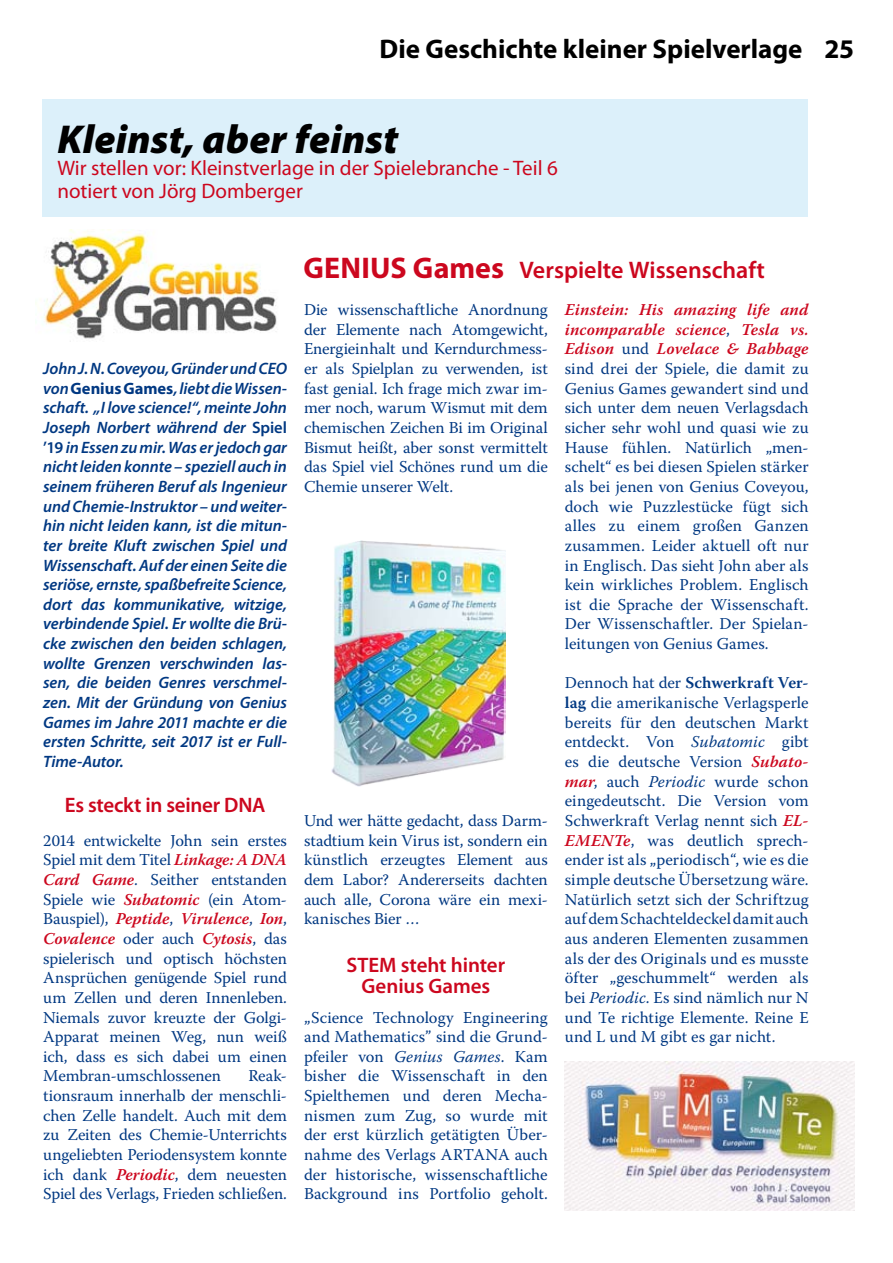
<style>
.page{position:relative;width:893px;height:1263px;background:#fff}
.page>*{position:absolute;margin:0;border:0;box-sizing:border-box;transform-origin:0 0}
.t1{font:italic 900 40.5px "Myriad Pro";letter-spacing:.005em;color:#000}
.t2{font:700 27px "Myriad Pro";color:#000}
.t3{font:600 24px "Myriad Pro";color:#cc071e}
.t4{font:21px/22.5px "Myriad Pro";color:#cc071e}
.t5{font:600 21px/21px "Myriad Pro";letter-spacing:-.01em;color:#cc071e;text-align:center}
.t6{font:16.5px/19.6px "Warnock Pro";letter-spacing:-.005em;color:#003882;text-align:justify}
.t7{font:italic 600 16.5px/19.6px "Myriad Pro";letter-spacing:-.005em;color:#003882;text-align:justify}
.s1{font-weight:700;font-style:normal}
.s2{font-style:normal}
.s3{font-weight:600;font-style:italic;color:#cc071e}
.s4{font-weight:700;font-size:30px}
.s5{font-style:italic}
.s6{font-weight:600}
</style>
<div class="page">
<div style="left:43px;top:99px;width:765px;height:118px;background:#dcf0fa"></div>
<img style="left:44px;top:230px;width:233px;height:112px">
<img style="left:332px;top:541px;width:174px;height:246px">
<img style="left:564px;top:1062px;width:290px;height:149px">
<h2 class="t2" style="left:379px;top:31px;width:476px">Die Geschichte kleiner Spielverlage 25</h2>
<h1 class="t1" style="left:57px;top:112px;width:342px">Kleinst, aber feinst</h1>
<p class="t4" style="left:57px;top:157px;width:502px">Wir stellen vor: Kleinstverlage in der Spielebranche - Teil 6 notiert von Jörg Domberger</p>
<p class="t7" style="left:43px;top:358px;width:245px">John J. N. Coveyou, Gründer und CEO von <span class="s1">Genius Games</span>, liebt die Wissen&shy;schaft. „I love science!“, meinte John Joseph Norbert während der <span class="s2">Spiel ’19</span> in Essen zu mir. Was er jedoch gar nicht leiden konnte – speziell auch in seinem früheren Beruf als Ingenieur und Chemie-Instruktor – und weiter&shy;hin nicht leiden kann, ist die mitun&shy;ter breite Kluft zwischen Spiel und Wissenschaft. Auf der einen Seite die seriöse, ernste, spaßbefreite Science, dort das kommunikative, witzige, verbindende Spiel. Er wollte die Brü&shy;cke zwischen den beiden schlagen, wollte Grenzen verschwinden las&shy;sen, die beiden Genres verschmel&shy;zen. Mit der Gründung von Genius Games im Jahre 2011 machte er die ersten Schritte, seit 2017 ist er Full-Time-Autor.</p>
<p class="t5" style="left:65px;top:794px;width:202px">Es steckt in seiner DNA</p>
<p class="t6" style="left:43px;top:830px;width:245px">2014 entwickelte John sein erstes Spiel mit dem Titel <span class="s3">Linkage: A DNA Card Game</span>. Seither entstanden Spiele wie <span class="s3">Subatomic</span> (ein Atom-Bauspiel), <span class="s3">Peptide</span>, <span class="s3">Virulence</span>, <span class="s3">Ion</span>, <span class="s3">Covalence</span> oder auch <span class="s3">Cytosis</span>, das spielerisch und optisch höchsten Ansprüchen genügende Spiel rund um Zellen und deren Innenleben.<br>Niemals zuvor kreuzte der Golgi-Apparat meinen Weg, nun weiß ich, dass es sich dabei um einen Membran-umschlossenen</p>
<p class="t6" style="left:43px;top:1066px;width:245px;text-indent:205px">Reak&shy;tionsraum innerhalb der menschli&shy;chen Zelle handelt. Auch mit dem zu Zeiten des Chemie-Unterrichts ungeliebten Periodensystem konnte ich dank <span class="s3">Periodic</span>, dem neuesten Spiel des Verlags, Frieden schließen.</p>
<h3 class="t3" style="left:303px;top:255px;width:463px"><span class="s4">GENIUS Games</span> Verspielte Wissenschaft</h3>
<p class="t6" style="left:304px;top:299px;width:245px">Die wissenschaftliche Anordnung der Elemente nach Atomgewicht, Energieinhalt und Kerndurchmess&shy;er als Spielplan zu verwenden, ist fast genial. Ich frage mich zwar im&shy;mer noch, warum Wismut mit dem chemischen Zeichen Bi im Original Bismut heißt, aber sonst vermittelt das Spiel viel Schönes rund um die Chemie unserer Welt.</p>
<p class="t6" style="left:304px;top:810px;width:245px">Und wer hätte gedacht, dass Darm&shy;stadtium kein Virus ist, sondern ein künstlich erzeugtes Element aus dem Labor? Andererseits dachten auch alle, Corona wäre ein mexi&shy;kanisches Bier …</p>
<p class="t5" style="left:347px;top:954px;width:160px">STEM steht hinter<br>Genius Games</p>
<p class="t6" style="left:304px;top:1007px;width:245px">„Science Technology Engineering and Mathematics” sind die Grund&shy;pfeiler von <span class="s5">Genius Games</span>. Kam bisher die Wissenschaft in den Spielthemen und deren Mecha&shy;nismen zum Zug, so wurde mit der erst kürzlich getätigten Über&shy;nahme des Verlags ARTANA auch der historische, wissenschaftliche Background ins Portfolio geholt.</p>
<p class="t6" style="left:565px;top:299px;width:245px"><span class="s3">Einstein: His amazing life and incomparable science</span>, <span class="s3">Tesla vs.<br>Edison</span> und <span class="s3">Lovelace &amp; Babbage </span>sind drei der Spiele, die damit zu Genius Games gewandert sind und sich unter dem neuen Verlagsdach sicher sehr wohl und quasi wie zu Hause fühlen. Natürlich „men&shy;schelt“ es bei diesen Spielen stärker als bei jenen von Genius Coveyou, doch wie Puzzlestücke fügt sich alles zu einem großen Ganzen zusammen. Leider aktuell oft nur in Englisch. Das sieht John aber als kein wirkliches Problem. Englisch ist die Sprache der Wissenschaft.<br>Der Wissenschaftler. Der Spielan&shy;leitungen von Genius Games.</p>
<p class="t6" style="left:565px;top:673px;width:245px">Dennoch hat der <span class="s6">Schwerkraft Ver&shy;lag</span> die amerikanische Verlagsperle bereits für den deutschen Markt entdeckt. Von <span class="s5">Subatomic</span> gibt es die deutsche Version <span class="s3">Subato&shy;mar</span>, auch <span class="s5">Periodic</span> wurde schon eingedeutscht. Die Version vom Schwerkraft Verlag nennt sich <span class="s3">EL-EMENTe</span>, was deutlich sprech&shy;ender ist als „periodisch“, wie es die simple deutsche Übersetzung wäre.<br>Natürlich setzt sich der Schriftzug auf dem Schachteldeckel damit auch aus anderen Elementen zusammen als der des Originals und es musste öfter „geschummelt“ werden als bei <span class="s5">Periodic</span>. Es sind nämlich nur N und Te richtige Elemente. Reine E und L und M gibt es gar nicht.</p>
</div>
